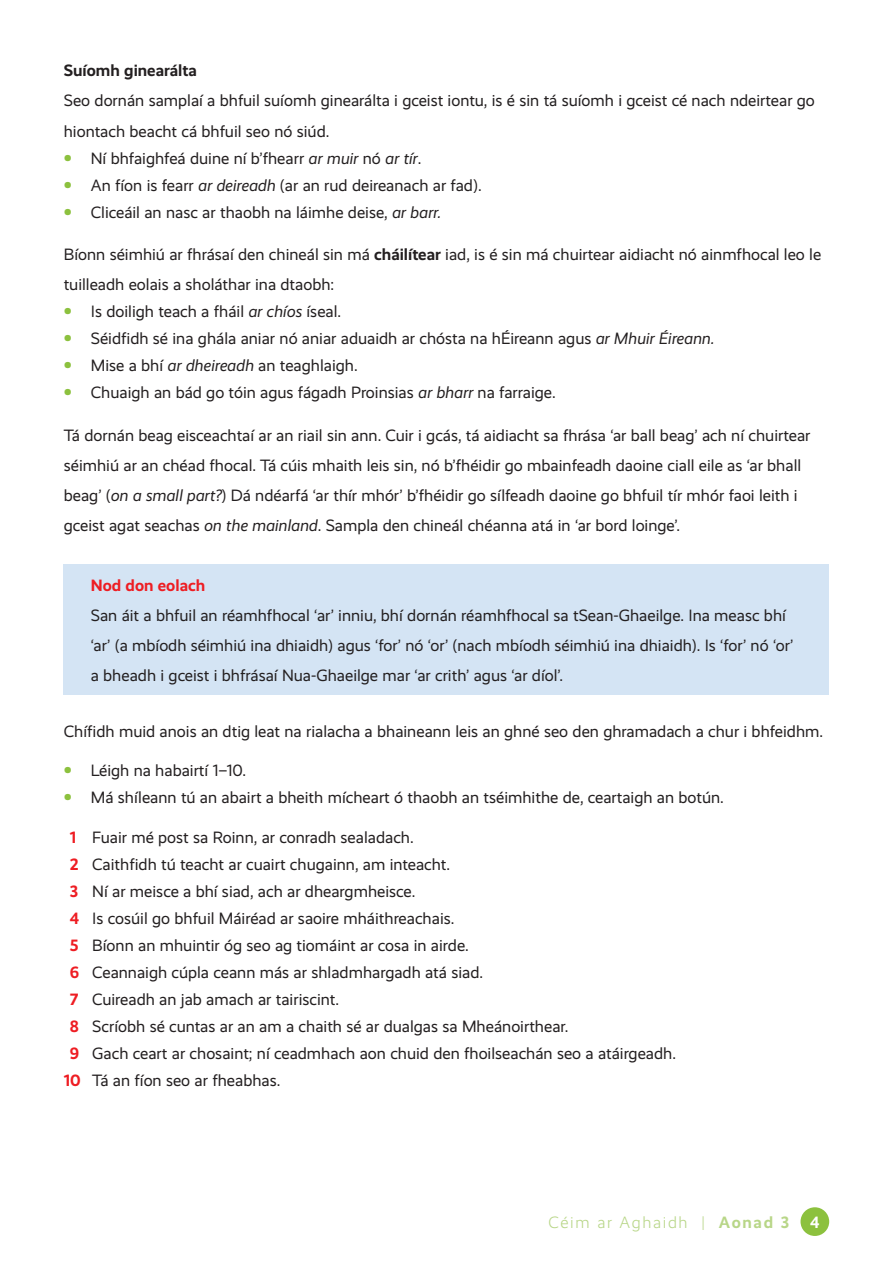
<style>
.page{position:relative;width:893px;height:1263px;background:#fff}
.page>*{position:absolute;margin:0;border:0;box-sizing:border-box;transform-origin:0 0}
.Body_Copy_3pt{font:16.5px/30px "Realist";color:#231f20}
.t1{font:300 16.5px "Realist";letter-spacing:.1em;color:#b8d688}
.t2{font:700 16.5px "Realist";color:#231f20}
.t3{font:700 16.5px "Realist";color:#ee1d23}
.t4{font:700 16.5px "Realist";color:#fff}
.s1{font-weight:700;font-size:19.5px;color:#8cc13e}
.s2{font-style:italic}
.s3{font-weight:700}
.s4{font-weight:700;color:#ee1d23}
</style>
<div class="page">
<div style="left:800px;top:1207px;width:29px;height:29px;background:#8cc13e;border-radius:50%"></div>
<div style="left:64px;top:564px;width:765px;height:131px;background:#d4e4f4"></div>
<p class="t2" style="left:64px;top:61px;width:135px">Suíomh ginearálta</p>
<p class="Body_Copy_3pt" style="left:64px;top:86px;width:753px">Seo dornán samplaí a bhfuil suíomh ginearálta i gceist iontu, is é sin tá suíomh i gceist cé nach ndeirtear go hiontach beacht cá bhfuil seo nó siúd.</p>
<p class="Body_Copy_3pt" style="left:64px;top:143px;width:359px"><span class="s1">•</span> Ní bhfaighfeá duine ní b’fhearr <span class="s2">ar muir</span> nó <span class="s2">ar tír</span>.</p>
<p class="Body_Copy_3pt" style="left:64px;top:170px;width:419px"><span class="s1">•</span> An fíon is fearr <span class="s2">ar deireadh</span> (ar an rud deireanach ar fad).</p>
<p class="Body_Copy_3pt" style="left:64px;top:197px;width:379px"><span class="s1">•</span> Cliceáil an nasc ar thaobh na láimhe deise, <span class="s2">ar barr.</span></p>
<p class="Body_Copy_3pt" style="left:64px;top:240px;width:759px">Bíonn séimhiú ar fhrásaí den chineál sin má <span class="s3">cháilítear</span> iad, is é sin má chuirtear aidiacht nó ainmfhocal leo le tuilleadh eolais a sholáthar ina dtaobh:</p>
<p class="Body_Copy_3pt" style="left:64px;top:297px;width:279px"><span class="s1">•</span> Is doiligh teach a fháil <span class="s2">ar chíos</span> íseal.</p>
<p class="Body_Copy_3pt" style="left:64px;top:324px;width:652px"><span class="s1">•</span> Séidfidh sé ina ghála aniar nó aniar aduaidh ar chósta na hÉireann agus <span class="s2">ar Mhuir Éireann.</span></p>
<p class="Body_Copy_3pt" style="left:64px;top:351px;width:295px"><span class="s1">•</span> Mise a bhí <span class="s2">ar dheireadh</span> an teaghlaigh.</p>
<p class="Body_Copy_3pt" style="left:64px;top:378px;width:493px"><span class="s1">•</span> Chuaigh an bád go tóin agus fágadh Proinsias <span class="s2">ar bharr</span> na farraige.</p>
<p class="Body_Copy_3pt" style="left:64px;top:420px;width:748px">Tá dornán beag eisceachtaí ar an riail sin ann. Cuir i gcás, tá aidiacht sa fhrása ‘ar ball beag’ ach ní chuirtear séimhiú ar an chéad fhocal. Tá cúis mhaith leis sin, nó b’fhéidir go mbainfeadh daoine ciall eile as ‘ar bhall beag’ (<span class="s2">on a small part?</span>) Dá ndéarfá ‘ar thír mhór’ b’fhéidir go sílfeadh daoine go bhfuil tír mhór faoi leith i gceist agat seachas <span class="s2">on the mainland</span>. Sampla den chineál chéanna atá in ‘ar bord loinge’.</p>
<p class="t3" style="left:91px;top:576px;width:116px">Nod don eolach</p>
<p class="Body_Copy_3pt" style="left:91px;top:600px;width:704px">San áit a bhfuil an réamhfhocal ‘ar’ inniu, bhí dornán réamhfhocal sa tSean-Ghaeilge. Ina measc bhí ‘ar’ (a mbíodh séimhiú ina dhiaidh) agus ‘for’ nó ‘or’ (nach mbíodh séimhiú ina dhiaidh). Is ‘for’ nó ‘or’ a bheadh i gceist i bhfrásaí Nua-Ghaeilge mar ‘ar crith’ agus ‘ar díol’.</p>
<p class="Body_Copy_3pt" style="left:64px;top:716px;width:761px">Chífidh muid anois an dtig leat na rialacha a bhaineann leis an ghné seo den ghramadach a chur i bhfeidhm.</p>
<p class="Body_Copy_3pt" style="left:64px;top:756px;width:184px"><span class="s1">•</span> Léigh na habairtí 1–10.</p>
<p class="Body_Copy_3pt" style="left:64px;top:783px;width:662px"><span class="s1">•</span> Má shíleann tú an abairt a bheith mícheart ó thaobh an tséimhithe de, ceartaigh an botún.</p>
<p class="Body_Copy_3pt" style="left:70px;top:822px;width:345px"><span class="s4">1</span> Fuair mé post sa Roinn, ar conradh sealadach.</p>
<p class="Body_Copy_3pt" style="left:70px;top:849px;width:382px"><span class="s4">2</span> Caithfidh tú teacht ar cuairt chugainn, am inteacht.</p>
<p class="Body_Copy_3pt" style="left:70px;top:876px;width:347px"><span class="s4">3</span> Ní ar meisce a bhí siad, ach ar dheargmheisce.</p>
<p class="Body_Copy_3pt" style="left:70px;top:903px;width:386px"><span class="s4">4</span> Is cosúil go bhfuil Máiréad ar saoire mháithreachais.</p>
<p class="Body_Copy_3pt" style="left:70px;top:930px;width:401px"><span class="s4">5</span> Bíonn an mhuintir óg seo ag tiomáint ar cosa in airde.</p>
<p class="Body_Copy_3pt" style="left:70px;top:957px;width:415px"><span class="s4">6</span> Ceannaigh cúpla ceann más ar shladmhargadh atá siad.</p>
<p class="Body_Copy_3pt" style="left:70px;top:984px;width:271px"><span class="s4">7</span> Cuireadh an jab amach ar tairiscint.</p>
<p class="Body_Copy_3pt" style="left:70px;top:1011px;width:500px"><span class="s4">8</span> Scríobh sé cuntas ar an am a chaith sé ar dualgas sa Mheánoirthear.</p>
<p class="Body_Copy_3pt" style="left:70px;top:1038px;width:608px"><span class="s4">9</span> Gach ceart ar chosaint; ní ceadmhach aon chuid den fhoilseachán seo a atáirgeadh.</p>
<p class="Body_Copy_3pt" style="left:64px;top:1065px;width:218px"><span class="s4">10</span> Tá an fíon seo ar fheabhas.</p>
<p class="t1" style="left:549px;top:1213px;width:242px">Céim ar Aghaidh | <span class="s3">Aonad 3</span></p>
<p class="t4" style="left:810px;top:1213px;width:11px">4</p>
</div>
